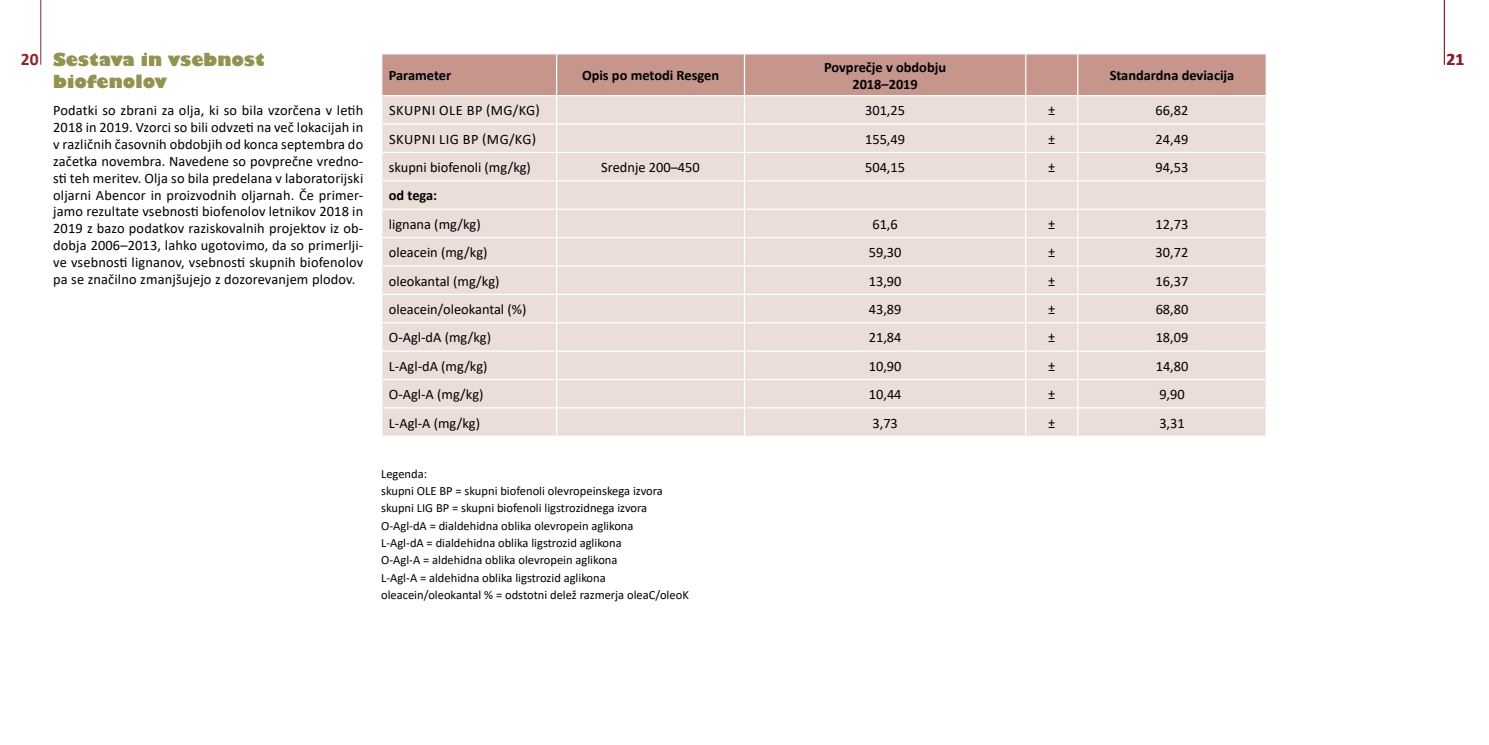
<style>
.page{position:relative;width:1489px;height:745px;background:#fff}
.page>*{position:absolute;margin:0;border:0;box-sizing:border-box;transform-origin:0 0}
.t1{font:800 17.5px/21px "Gill Sans";color:#929350}
.t2{font:700 17.5px "Calibri";color:#8b2229}
.t3{font:14.38px/16.9px "Calibri";color:#000;text-align:justify}
.t4{font:700 14.38px/16.9px "Calibri";color:#000;text-align:center}
.t5{font:14.38px "Calibri";letter-spacing:.04em;color:#000}
.t6{font:12.5px/17.2px "Calibri";color:#000}
</style>
<div class="page">
<svg style="left:382px;top:54px;width:884px;height:381px;background:#e7d6d1"></svg>
<hr style="left:40px;top:0;width:1px;height:65px;background:#8b222a">
<hr style="left:1443px;top:0;width:1px;height:65px;background:#8b222a">
<p class="t1" style="left:53px;top:51px;width:213px">Sestava in vsebnost biofenolov</p>
<p class="t3" style="left:53px;top:101px;width:312px">Podatki so zbrani za olja, ki so bila vzorčena v letih 2018 in 2019. Vzorci so bili odvzeti na več lokacijah in v različnih časovnih obdobjih od konca septembra do začetka novembra. Navedene so povprečne vredno&shy;sti teh meritev. Olja so bila predelana v laboratorijski oljarni Abencor in proizvodnih oljarnah. Če primer&shy;jamo rezultate vsebnosti biofenolov letnikov 2018 in 2019 z bazo podatkov raziskovalnih projektov iz ob&shy;dobja 2006–2013, lahko ugotovimo, da so primerlji&shy;ve vsebnosti lignanov, vsebnosti skupnih biofenolov pa se značilno zmanjšujejo z dozorevanjem plodov.</p>
<p class="t2" style="left:21px;top:46px;width:19px">20</p>
<p class="t2" style="left:1446px;top:46px;width:19px">21</p>
<p class="t4" style="left:389px;top:67px;width:64px">Parameter</p>
<p class="t4" style="left:582px;top:67px;width:139px">Opis po metodi Resgen</p>
<p class="t4" style="left:824px;top:58px;width:124px">Povprečje v obdobju<br>2018–2019</p>
<p class="t4" style="left:1109px;top:67px;width:126px">Standardna deviacija</p>
<p class="t5" style="left:389px;top:100px;width:152px">SKUPNI OLE BP (MG/KG)</p>
<p class="t3" style="left:865px;top:102px;width:42px">301,25</p>
<p class="t3" style="left:1048px;top:102px;width:9px">±</p>
<p class="t3" style="left:1155px;top:102px;width:34px">66,82</p>
<p class="t5" style="left:389px;top:129px;width:148px">SKUPNI LIG BP (MG/KG)</p>
<p class="t3" style="left:865px;top:130px;width:42px">155,49</p>
<p class="t3" style="left:1048px;top:130px;width:9px">±</p>
<p class="t3" style="left:1155px;top:130px;width:34px">24,49</p>
<p class="t3" style="left:389px;top:158px;width:144px">skupni biofenoli (mg/kg)</p>
<p class="t3" style="left:601px;top:158px;width:100px">Srednje 200–450</p>
<p class="t3" style="left:865px;top:158px;width:42px">504,15</p>
<p class="t3" style="left:1048px;top:158px;width:9px">±</p>
<p class="t3" style="left:1155px;top:158px;width:34px">94,53</p>
<p class="t4" style="left:389px;top:187px;width:50px">od tega:</p>
<p class="t3" style="left:389px;top:215px;width:93px">lignana (mg/kg)</p>
<p class="t3" style="left:872px;top:215px;width:27px">61,6</p>
<p class="t3" style="left:1048px;top:215px;width:9px">±</p>
<p class="t3" style="left:1155px;top:215px;width:34px">12,73</p>
<p class="t3" style="left:389px;top:243px;width:100px">oleacein (mg/kg)</p>
<p class="t3" style="left:868px;top:243px;width:34px">59,30</p>
<p class="t3" style="left:1048px;top:243px;width:9px">±</p>
<p class="t3" style="left:1155px;top:243px;width:34px">30,72</p>
<p class="t3" style="left:389px;top:272px;width:112px">oleokantal (mg/kg)</p>
<p class="t3" style="left:868px;top:272px;width:34px">13,90</p>
<p class="t3" style="left:1048px;top:272px;width:9px">±</p>
<p class="t3" style="left:1155px;top:272px;width:34px">16,37</p>
<p class="t3" style="left:389px;top:300px;width:139px">oleacein/oleokantal (%)</p>
<p class="t3" style="left:868px;top:300px;width:34px">43,89</p>
<p class="t3" style="left:1048px;top:300px;width:9px">±</p>
<p class="t3" style="left:1155px;top:300px;width:34px">68,80</p>
<p class="t3" style="left:389px;top:328px;width:104px">O-Agl-dA (mg/kg)</p>
<p class="t3" style="left:868px;top:328px;width:34px">21,84</p>
<p class="t3" style="left:1048px;top:328px;width:9px">±</p>
<p class="t3" style="left:1155px;top:328px;width:34px">18,09</p>
<p class="t3" style="left:389px;top:357px;width:100px">L-Agl-dA (mg/kg)</p>
<p class="t3" style="left:868px;top:357px;width:34px">10,90</p>
<p class="t3" style="left:1048px;top:357px;width:9px">±</p>
<p class="t3" style="left:1155px;top:357px;width:34px">14,80</p>
<p class="t3" style="left:389px;top:385px;width:96px">O-Agl-A (mg/kg)</p>
<p class="t3" style="left:868px;top:385px;width:34px">10,44</p>
<p class="t3" style="left:1048px;top:385px;width:9px">±</p>
<p class="t3" style="left:1159px;top:385px;width:27px">9,90</p>
<p class="t3" style="left:389px;top:413px;width:93px">L-Agl-A (mg/kg)</p>
<p class="t3" style="left:872px;top:413px;width:27px">3,73</p>
<p class="t3" style="left:1048px;top:413px;width:9px">±</p>
<p class="t3" style="left:1159px;top:413px;width:27px">3,31</p>
<p class="t6" style="left:381px;top:464px;width:309px">Legenda:<br>skupni OLE BP = skupni biofenoli olevropeinskega izvora skupni LIG BP = skupni biofenoli ligstrozidnega izvora O-Agl-dA = dialdehidna oblika olevropein aglikona<br>L-Agl-dA = dialdehidna oblika ligstrozid aglikona<br>O-Agl-A = aldehidna oblika olevropein aglikona<br>L-Agl-A = aldehidna oblika ligstrozid aglikona oleacein/oleokantal % = odstotni delež razmerja oleaC/oleoK</p>
</div>
